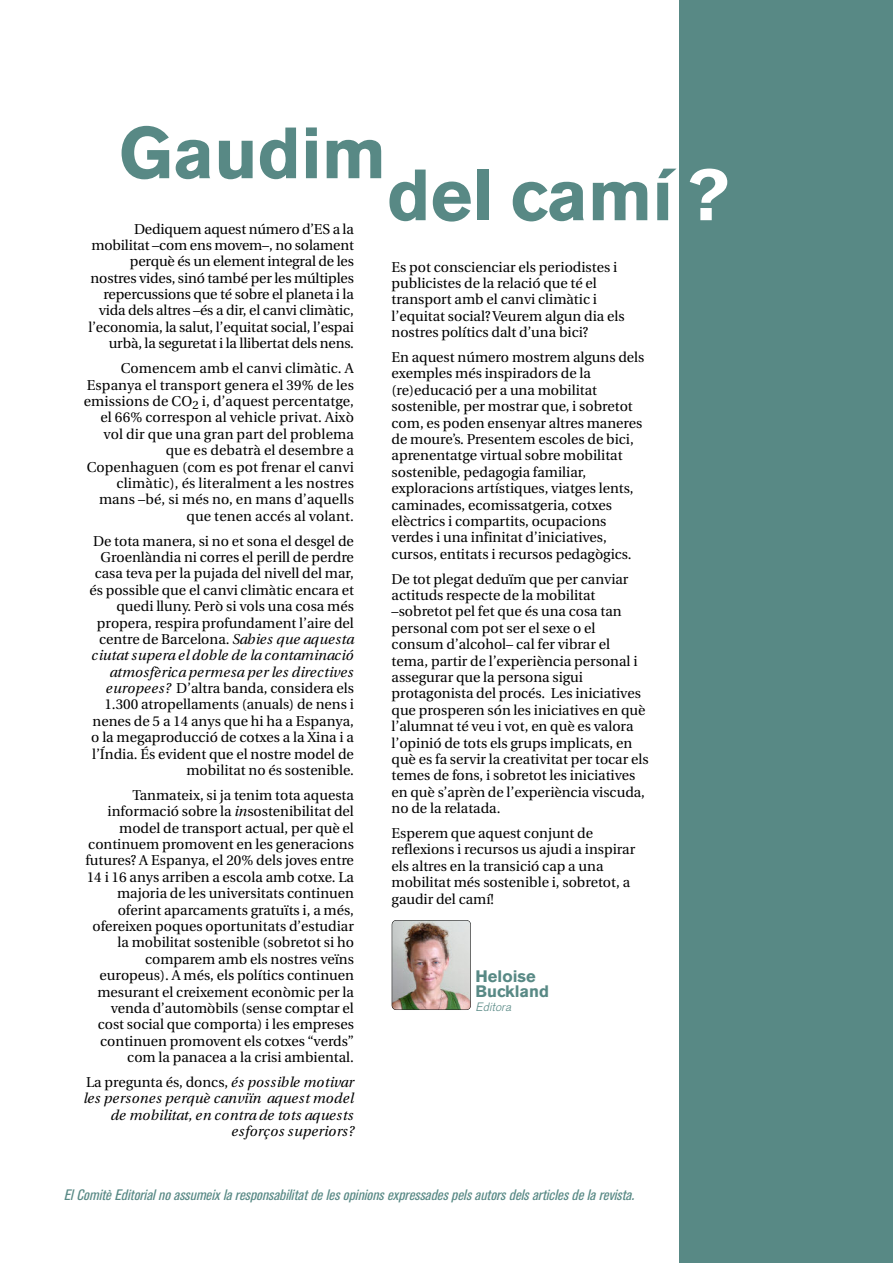
<style>
.page{position:relative;width:893px;height:1263px;background:#fff}
.page>*{position:absolute;margin:0;border:0;box-sizing:border-box;transform-origin:0 0}
.t1{font:700 71.7px "Akzidenz Grotesk BE";color:#588985}
.t2{font:700 16.5px/15px "Akzidenz Grotesk BE";color:#588985}
.t3{font:italic condensed 15px "Akzidenz Grotesk BE";color:#588985;scale:1.1 1}
.t4{font:14.25px/16.4px "Utopia";color:#000}
.t5{font:italic 14.25px/16.4px "Utopia";letter-spacing:.01em;color:#000;text-align:right}
.t6{font:italic 300 12px "Akzidenz Grotesk BE";color:#588985}
.s1{font-style:italic}
.s2{font-style:normal}
.s3{color:#fff}
</style>
<div class="page">
<div style="left:679px;top:0;width:214px;height:1263px;background:#588985"></div>
<img style="left:392px;top:920px;width:79px;height:90px;border-radius:4px">
<div style="left:392px;top:920px;width:79px;height:90px;border:1px solid #000;border-radius:5px"></div>
<h1 class="t1" style="left:119px;top:125px;width:269px">Gaudim</h1>
<p class="t4" style="left:134px;top:222px;width:221px">Dediquem aquest número d’ES a la</p>
<p class="t4" style="left:88px;top:238px;width:267px;text-align:right">mobilitat –com ens movem–, no solament perquè és un element integral de les nostres vides, sinó també per les múltiples repercussions que té sobre el planeta i la vida dels altres –és a dir, el canvi climàtic, l’economia, la salut, l’equitat social, l’espai urbà, la seguretat i la llibertat dels nens.</p>
<p class="t4" style="left:84px;top:361px;width:272px;text-align:right">Comencem amb el canvi climàtic. A Espanya el transport genera el 39% de les emissions de CO<sub>2</sub> i, d’aquest percentatge, el 66% correspon al vehicle privat. Això vol dir que una gran part del problema que es debatrà el desembre a Copenhaguen (com es pot frenar el canvi climàtic), és literalment a les nostres mans –bé, si més no, en mans d’aquells que tenen accés al volant.</p>
<p class="t4" style="left:89px;top:534px;width:267px;text-align:right">De tota manera, si no et sona el desgel de Groenlàndia ni corres el perill de perdre casa teva per la pujada del nivell del mar, és possible que el canvi climàtic encara et quedi lluny. Però si vols una cosa més propera, respira profundament l’aire del centre de Barcelona. <span class="s1">Sabies que aquesta ciutat supera el doble de la contaminació atmosfèrica permesa per les directives europees?</span> D’altra banda, considera els 1.300 atropellaments (anuals) de nens i nenes de 5 a 14 anys que hi ha a Espanya, o la megaproducció de cotxes a la Xina i a l’Índia. És evident que el nostre model de mobilitat no és sostenible.</p>
<p class="t4" style="left:85px;top:788px;width:270px;text-align:right">Tanmateix, si ja tenim tota aquesta informació sobre la <span class="s1">in</span>sostenibilitat del model de transport actual, per què el continuem promovent en les generacions futures? A Espanya, el 20% dels joves entre 14 i 16 anys arriben a escola amb cotxe. La majoria de les universitats continuen oferint aparcaments gratuïts i, a més, ofereixen poques oportunitats d’estudiar la mobilitat sostenible (sobretot si ho comparem amb els nostres veïns europeus). A més, els polítics continuen mesurant el creixement econòmic per la venda d’automòbils (sense comptar el cost social que comporta) i les empreses continuen promovent els cotxes “verds” com la panacea a la crisi ambiental.</p>
<p class="t5" style="left:84px;top:1075px;width:272px"><span class="s2">La pregunta és, doncs,</span> és possible motivar les persones perquè canviïn aquest model de mobilitat, en contra de tots aquests esforços superiors?</p>
<h1 class="t1" style="left:387px;top:167px;width:343px">del camí <span class="s3">?</span></h1>
<p class="t4" style="left:392px;top:260px;width:235px">Es pot conscienciar els periodistes i publicistes de la relació que té el transport amb el canvi climàtic i l’equitat social?Veurem algun dia els nostres polítics dalt d’una bici?</p>
<p class="t4" style="left:392px;top:350px;width:254px">En aquest número mostrem alguns dels exemples més inspiradors de la (re)educació per a una mobilitat sostenible, per mostrar que, i sobretot com, es poden ensenyar altres maneres de moure’s. Presentem escoles de bici, aprenentatge virtual sobre mobilitat sostenible, pedagogia familiar, exploracions artístiques, viatges lents, caminades, ecomissatgeria, cotxes elèctrics i compartits, ocupacions verdes i una infinitat d’iniciatives, cursos, entitats i recursos pedagògics.</p>
<p class="t4" style="left:392px;top:572px;width:259px">De tot plegat deduïm que per canviar actituds respecte de la mobilitat –sobretot pel fet que és una cosa tan personal com pot ser el sexe o el consum d’alcohol– cal fer vibrar el tema, partir de l’experiència personal i assegurar que la persona sigui protagonista del procés. Les iniciatives que prosperen són les iniciatives en què l’alumnat té veu i vot, en què es valora l’opinió de tots els grups implicats, en què es fa servir la creativitat per tocar els temes de fons, i sobretot les iniciatives en què s’aprèn de l’experiència viscuda, no de la relatada.</p>
<p class="t4" style="left:392px;top:826px;width:245px">Esperem que aquest conjunt de reflexions i recursos us ajudi a inspirar els altres en la transició cap a una mobilitat més sostenible i, sobretot, a gaudir del camí!</p>
<p class="t2" style="left:476px;top:970px;width:75px">Heloise<br>Buckland</p>
<p class="t6" style="left:476px;top:1002px;width:40px">Editora</p>
<p class="t3" style="left:64px;top:1189px;width:523px">El Comitè Editorial no assumeix la responsabilitat de les opinions expressades pels autors dels articles de la revista.</p>
</div>
